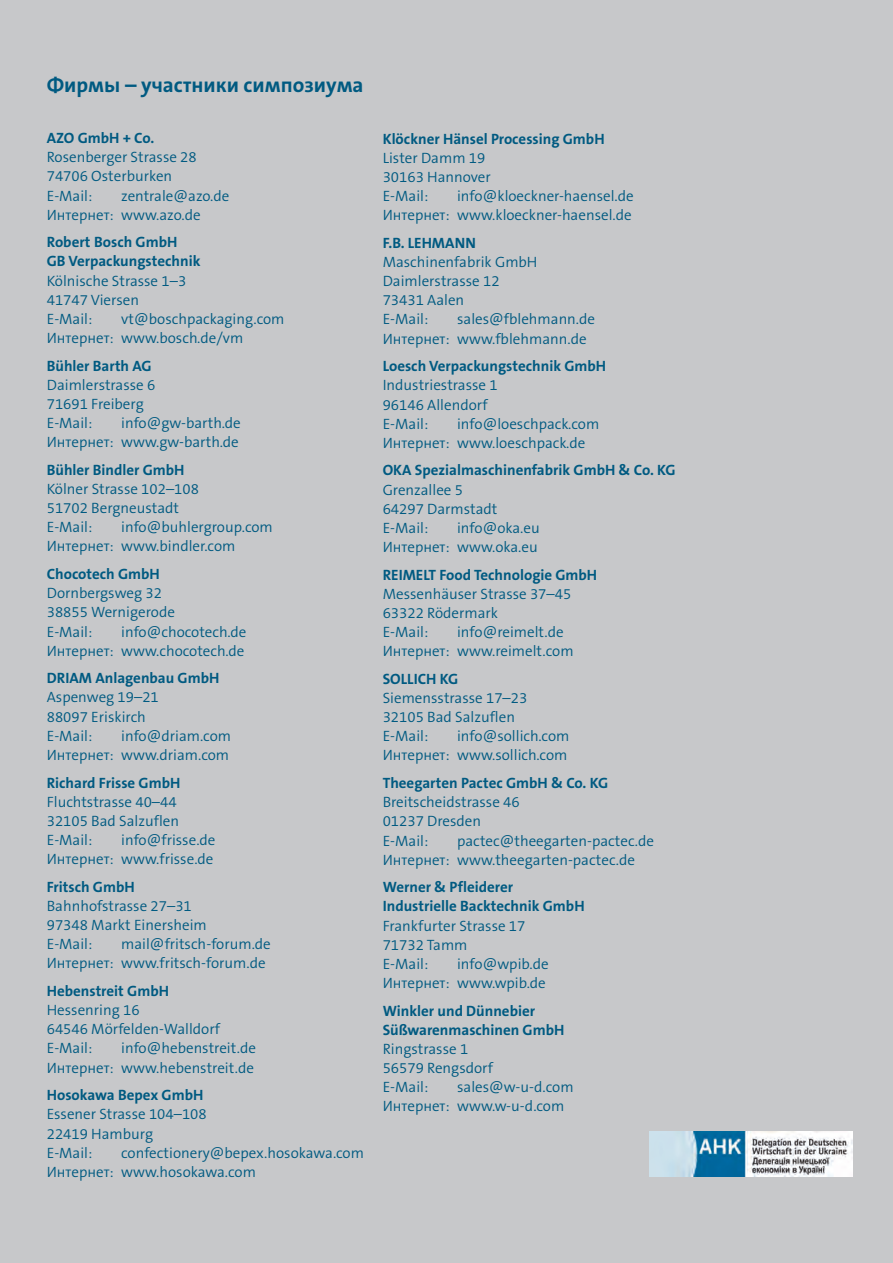
<style>
.page{position:relative;width:893px;height:1263px;background:#c7c8ca}
.page>*{position:absolute;margin:0;border:0;box-sizing:border-box;transform-origin:0 0}
.t1{font:700 21px "The Sans B OT7";color:#005a81}
.t2{font:300 15px/19.2px "The Sans B OT4";color:#005a81}
.t3{font:700 15px/19.2px "The Sans B OT7";color:#005a81}
.s1{font-family:"The Sans B OT7";font-weight:700}
.s2{font-family:"The Sans B OT4";font-weight:300}
</style>
<div class="page">
<img style="left:649px;top:1132px;width:204px;height:44px">
<p class="t1" style="left:47px;top:72px;width:318px">Фирмы – участники симпозиума</p>
<p class="t2" style="left:47px;top:129px;width:151px"><span class="s1">AZO GmbH + Co.<br></span>Rosenberger Strasse 28<br>74706 Osterburken<br>E-Mail:</p>
<p class="t2" style="left:47px;top:187px;width:184px;text-indent:74px">zentrale@azo.de<br>Интернет: www.azo.de</p>
<p class="t2" style="left:47px;top:233px;width:155px"><span class="s1">Robert Bosch GmbH<br>GB Verpackungstechnik<br></span>Kölnische Strasse 1–3<br>41747 Viersen<br>E-Mail:</p>
<p class="t2" style="left:47px;top:310px;width:239px;text-indent:74px">vt@boschpackaging.com<br>Интернет: www.bosch.de/vm</p>
<p class="t2" style="left:47px;top:357px;width:110px"><span class="s1">Bühler Barth AG<br></span>Daimlerstrasse 6<br>71691 Freiberg<br>E-Mail:</p>
<p class="t2" style="left:47px;top:414px;width:196px;text-align:right">info@gw-barth.de<br>Интернет: www.gw-barth.de</p>
<p class="t2" style="left:47px;top:461px;width:154px"><span class="s1">Bühler Bindler GmbH<br></span>Kölner Strasse 102–108<br>51702 Bergneustadt<br>E-Mail:</p>
<p class="t2" style="left:47px;top:518px;width:228px;text-indent:74px">info@buhlergroup.com<br>Интернет: www.bindler.com</p>
<p class="t2" style="left:47px;top:565px;width:130px"><span class="s1">Chocotech GmbH<br></span>Dornbergsweg 32<br>38855 Wernigerode<br>E-Mail:</p>
<p class="t2" style="left:47px;top:622px;width:201px;text-align:right">info@chocotech.de<br>Интернет: www.chocotech.de</p>
<p class="t2" style="left:47px;top:669px;width:174px"><span class="s1">DRIAM Anlagenbau GmbH<br></span>Aspenweg 19–21<br>88097 Eriskirch<br>E-Mail:</p>
<p class="t2" style="left:47px;top:727px;width:186px;text-align:right">info@driam.com<br>Интернет: www.driam.com</p>
<p class="t2" style="left:47px;top:773px;width:135px"><span class="s1">Richard Frisse GmbH<br></span>Fluchtstrasse 40–44<br>32105 Bad Salzuflen<br>E-Mail:</p>
<p class="t2" style="left:47px;top:831px;width:170px;text-align:right">info@frisse.de<br>Интернет: www.frisse.de</p>
<p class="t2" style="left:47px;top:878px;width:162px"><span class="s1">Fritsch GmbH<br></span>Bahnhofstrasse 27–31<br>97348 Markt Einersheim<br>E-Mail:</p>
<p class="t2" style="left:47px;top:935px;width:226px;text-indent:74px">mail@fritsch-forum.de<br>Интернет: www.fritsch-forum.de</p>
<p class="t2" style="left:47px;top:982px;width:175px"><span class="s1">Hebenstreit GmbH<br></span>Hessenring 16<br>64546 Mörfelden-Walldorf<br>E-Mail:</p>
<p class="t2" style="left:47px;top:1039px;width:211px;text-align:right">info@hebenstreit.de<br>Интернет: www.hebenstreit.de</p>
<p class="t2" style="left:47px;top:1086px;width:161px"><span class="s1">Hosokawa Bepex GmbH<br></span>Essener Strasse 104–108<br>22419 Hamburg<br>E-Mail:</p>
<p class="t2" style="left:47px;top:1143px;width:319px;text-indent:74px">confectionery@bepex.hosokawa.com<br>Интернет: www.hosokawa.com</p>
<p class="t2" style="left:383px;top:130px;width:223px"><span class="s1">Klöckner Hänsel Processing GmbH<br></span>Lister Damm 19<br>30163 Hannover<br>E-Mail:</p>
<p class="t2" style="left:383px;top:187px;width:252px;text-align:right">info@kloeckner-haensel.de<br>Интернет: www.kloeckner-haensel.de</p>
<p class="t2" style="left:383px;top:234px;width:156px"><span class="s1">F.B. LEHMANN<br></span>Maschinenfabrik GmbH<br>Daimlerstrasse 12<br>73431 Aalen<br>E-Mail:</p>
<p class="t2" style="left:383px;top:310px;width:214px;text-indent:74px">sales@fblehmann.de<br>Интернет: www.fblehmann.de</p>
<p class="t2" style="left:383px;top:357px;width:225px"><span class="s1">Loesch Verpackungstechnik GmbH<br></span>Industriestrasse 1<br>96146 Allendorf<br>E-Mail:</p>
<p class="t2" style="left:383px;top:415px;width:218px;text-indent:74px">info@loeschpack.com<br>Интернет: www.loeschpack.de</p>
<p class="t3" style="left:383px;top:461px;width:294px">OKA Spezialmaschinenfabrik GmbH &amp; Co. KG<br><span class="s2">Grenzallee 5<br>64297 Darmstadt<br>E-Mail:</span></p>
<p class="t2" style="left:383px;top:519px;width:159px;text-align:right">info@oka.eu<br>Интернет: www.oka.eu</p>
<p class="t2" style="left:383px;top:566px;width:216px"><span class="s1">REIMELT Food Technologie GmbH<br></span>Messenhäuser Strasse 37–45<br>63322 Rödermark<br>E-Mail:</p>
<p class="t2" style="left:383px;top:623px;width:192px;text-indent:74px">info@reimelt.de<br>Интернет: www.reimelt.com</p>
<p class="t2" style="left:383px;top:670px;width:146px"><span class="s1">SOLLICH KG<br></span>Siemensstrasse 17–23<br>32105 Bad Salzuflen<br>E-Mail:</p>
<p class="t2" style="left:383px;top:727px;width:188px;text-align:right">info@sollich.com<br>Интернет: www.sollich.com</p>
<p class="t2" style="left:383px;top:774px;width:227px"><span class="s1">Theegarten Pactec GmbH &amp; Co. KG<br></span>Breitscheidstrasse 46<br>01237 Dresden<br>E-Mail:</p>
<p class="t2" style="left:383px;top:831px;width:273px;text-indent:74px">pactec@theegarten-pactec.de<br>Интернет: www.theegarten-pactec.de</p>
<p class="t3" style="left:383px;top:878px;width:203px">Werner &amp; Pfleiderer<br>Industrielle Backtechnik GmbH<br><span class="s2">Frankfurter Strasse 17<br>71732 Tamm<br>E-Mail:</span></p>
<p class="t2" style="left:383px;top:955px;width:167px;text-align:right">info@wpib.de<br>Интернет: www.wpib.de</p>
<p class="t3" style="left:383px;top:1001px;width:183px">Winkler und Dünnebier<br>Süßwarenmaschinen GmbH<br><span class="s2">Ringstrasse 1<br>56579 Rengsdorf<br>E-Mail:</span></p>
<p class="t2" style="left:383px;top:1078px;width:192px;text-indent:74px">sales@w-u-d.com<br>Интернет: www.w-u-d.com</p>
</div>
